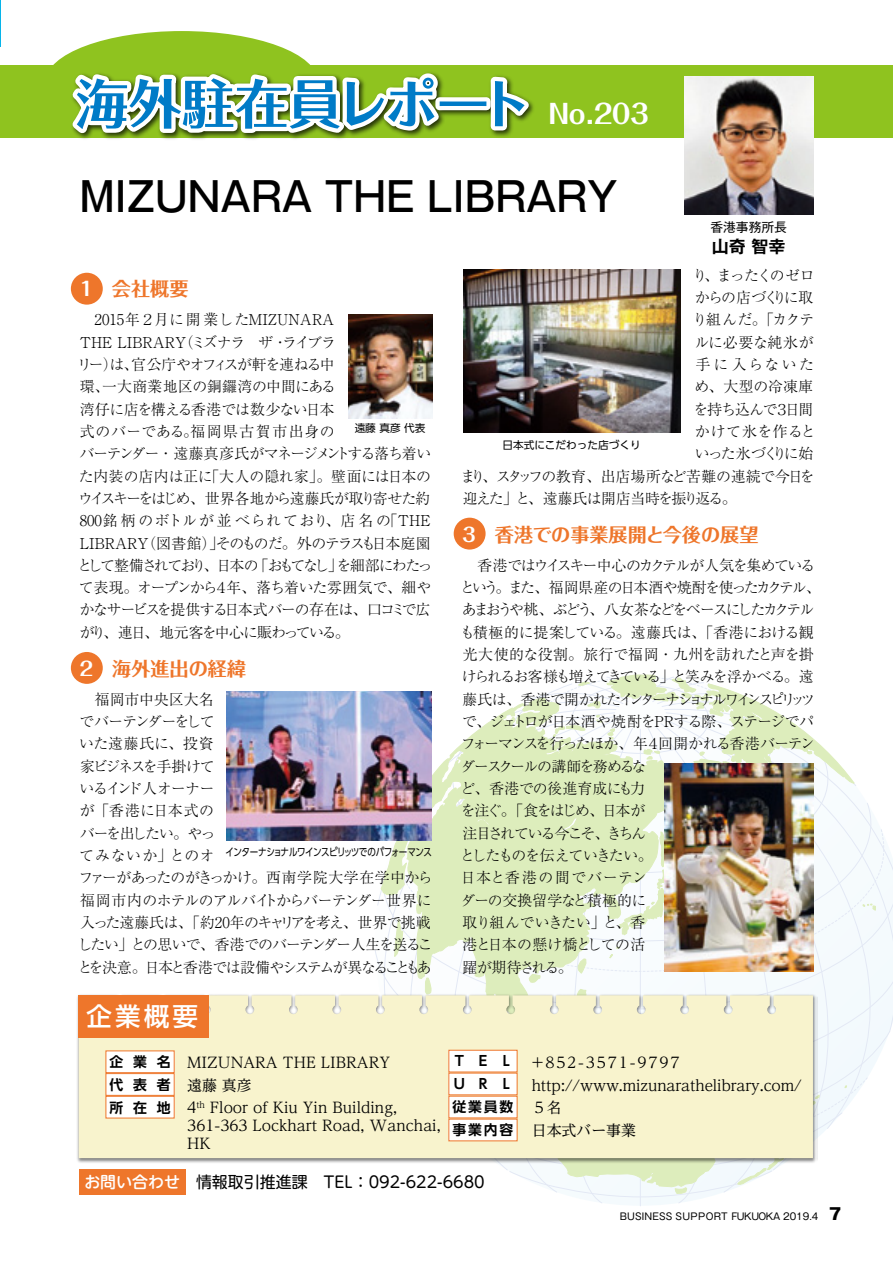
<style>
.page{position:relative;width:893px;height:1263px;background:#fff}
.page>*{position:absolute;margin:0;border:0;box-sizing:border-box;transform-origin:0 0}
.t1{font:700 53.1px "Folk Pro";letter-spacing:-.015em;color:#007bc7}
.t2{font:500 40.35px "Gothic MB101 Pr 5";color:#000;scale:.93 1}
.t3{font:500 25.5px "Shin Go Pro";color:#fff}
.t4{font:700 19.2px "Folk Pro";color:#ee762b}
.t5{font:700 16.95px "Gothic MB101 Pr 5 De";color:#000}
.t6{font:15.9px "UD Shin M Go Pro";color:#000}
.t7{font:300 14.85px/22.4px "Ryumin Pr 5";letter-spacing:-.08em;color:#000}
.t8{font:300 14.85px/22.4px "Ryumin Pr 5";letter-spacing:-.035em;color:#000}
.t9{font:300 14.85px/22.4px "Ryumin Pr 5";letter-spacing:-.06em;color:#000}
.t10{font:14.85px/22.8px "UD Reimin Pro";color:#000}
.t11{font:300 14.85px "Ryumin Pr 5";letter-spacing:-.015em;color:#000}
.t12{font:300 14.85px "Ryumin Pr 5";letter-spacing:-.115em;color:#000}
.t13{font:300 14.85px "Ryumin Pr 5";letter-spacing:-.12em;color:#000}
.t14{font:300 14.85px "Ryumin Pr 5";letter-spacing:-.01em;color:#000}
.t15{font:300 14.85px "Ryumin Pr 5";letter-spacing:.03em;color:#000}
.t16{font:300 14.85px "Ryumin Pr 5";letter-spacing:.17em;color:#000}
.t17{font:700 13.8px/22.8px "UD Shin Go Pro De";letter-spacing:.7em;color:#000;text-align:justify}
.t18{font:12.75px "Gothic MB101 Pr 5";color:#000}
.t19{font:10.65px "UD Shin Go Pro";letter-spacing:-.055em;color:#000;scale:.8 1}
.t20{font:10.65px "UD Shin Go Pro";color:#000}
.t21{font:10.65px "UD Shin Go Pro";letter-spacing:-.02em;color:#000}
.t22{font:9.6px "Gothic MB101 Pr 5";letter-spacing:.015em;color:#000}
.s1{font-size:26.55px;color:#fff}
.s2{color:#fff}
.s3{font-weight:500;color:#fff}
.s4{font-weight:800;font-size:15.9px}
</style>
<div class="page">
<svg style="left:380px;top:840px;width:33px;height:153px"></svg>
<svg style="left:394px;top:919px;width:9px;height:39px"></svg>
<svg style="left:413px;top:675px;width:480px;height:531px"></svg>
<div style="left:0;top:66px;width:893px;height:72px;background:#8fc31f"></div>
<div style="left:46px;top:31px;width:272px;height:101px;background:#8fc31f;border-radius:50%"></div>
<img style="left:77px;top:993px;width:741px;height:170px">
<div style="left:79px;top:995px;width:734px;height:163px;background:#f8f3cd"></div>
<img style="left:348px;top:314px;width:84px;height:105px">
<img style="left:684px;top:76px;width:129px;height:138px">
<img style="left:463px;top:269px;width:217px;height:164px">
<img style="left:665px;top:764px;width:149px;height:207px">
<img style="left:227px;top:692px;width:204px;height:148px">
<div style="left:71px;top:273px;width:32px;height:32px;background:#ee762b;border-radius:50%"></div>
<div style="left:71px;top:652px;width:32px;height:32px;background:#ee762b;border-radius:50%"></div>
<div style="left:454px;top:518px;width:32px;height:31px;background:#ee762b;border-radius:50%"></div>
<div style="left:79px;top:995px;width:130px;height:43px;background:#ee762b"></div>
<div style="left:449px;top:1050px;width:68px;height:22px;background:#fff"></div>
<div style="left:448px;top:1050px;width:69px;height:22px;border:1px solid #ee762b"></div>
<div style="left:449px;top:1073px;width:68px;height:22px;background:#fff"></div>
<div style="left:449px;top:1096px;width:68px;height:22px;background:#fff"></div>
<div style="left:449px;top:1119px;width:68px;height:22px;background:#fff"></div>
<div style="left:106px;top:1051px;width:68px;height:22px;background:#fff"></div>
<div style="left:106px;top:1050px;width:69px;height:23px;border:1px solid #ee762b"></div>
<div style="left:106px;top:1073px;width:68px;height:22px;background:#fff"></div>
<div style="left:106px;top:1073px;width:69px;height:23px;border:1px solid #ee762b"></div>
<div style="left:106px;top:1096px;width:68px;height:22px;background:#fff"></div>
<div style="left:106px;top:1096px;width:69px;height:22px;border:1px solid #ee762b"></div>
<img style="left:311px;top:65px;width:231px;height:1px">
<svg style="left:72px;top:72px;width:462px;height:67px"></svg>
<div style="left:79px;top:1169px;width:107px;height:26px;background:#ee762b"></div>
<h1 class="t1" style="left:76px;top:58px;width:574px">海外駐在員レポート <span class="s1">No.203</span></h1>
<h2 class="t2" style="left:79px;top:163px;width:580px">MIZUNARA THE LIBRARY</h2>
<p class="t18" style="left:710px;top:217px;width:78px">香港事務所長</p>
<p class="t5" style="left:712px;top:232px;width:75px">山奇 智幸</p>
<p class="t4" style="left:80px;top:272px;width:110px"><span class="s2">1</span> 会社概要</p>
<p class="t8" style="left:77px;top:307px;width:357px;text-indent:18px">2015年２月に開業したMIZUNARA<br>THE LIBRARY（ミズナラ　ザ・ライブラ<br>リー）は、官公庁やオフィスが軒を連ねる中<br>環、一大商業地区の銅鑼湾の中間にある<br>湾仔に店を構える香港では数少ない日本<br>式のバーである。福岡県古賀市出身の<br>バーテンダー・遠藤真彦氏がマネージメントする落ち着いた内装の店内は正に「大人の隠れ家」。壁面には日本のウイスキーをはじめ、世界各地から遠藤氏が取り寄せた約<br>800銘柄のボトルが並べられており、店名の「THE<br>LIBRARY（図書館）」そのものだ。外のテラスも日本庭園として整備されており、日本の「おもてなし」を細部にわたって表現。オープンから４年、落ち着いた雰囲気で、細やかなサービスを提供する日本式バーの存在は、口コミで広がり、連日、地元客を中心に賑わっている。</p>
<p class="t4" style="left:80px;top:652px;width:168px"><span class="s2">2</span> 海外進出の経緯</p>
<p class="t9" style="left:77px;top:687px;width:357px">　福岡市中央区大名<br>でバーテンダーをして<br>いた遠藤氏に、投資<br>家ビジネスを手掛けて<br>いるインド人オーナー<br>が「香港に日本式の<br>バーを出したい。やっ<br>てみないか」とのオ<br>ファーがあったのがきっかけ。西南学院大学在学中から福岡市内のホテルのアルバイトからバーテンダー世界に入った遠藤氏は、「約20年のキャリアを考え、世界で挑戦したい」との思いで、香港でのバーテンダー人生を送ることを決意。日本と香港では設備やシステムが異なることもあ</p>
<p class="t21" style="left:355px;top:419px;width:72px">遠藤 真彦 代表</p>
<p class="t19" style="left:226px;top:843px;width:260px">インターナショナルワインスピリッツでのパフォーマンス</p>
<p class="t7" style="left:692px;top:263px;width:124px">り、まったくのゼロ</p>
<p class="t12" style="left:695px;top:286px;width:120px">からの店づくりに取</p>
<p class="t9" style="left:692px;top:307px;width:123px">り組んだ。「カクテ</p>
<p class="t14" style="left:694px;top:330px;width:121px">ルに必要な純氷が</p>
<p class="t16" style="left:695px;top:353px;width:120px">手に入らないた</p>
<p class="t9" style="left:695px;top:374px;width:120px">め、大型の冷凍庫</p>
<p class="t7" style="left:694px;top:397px;width:121px">を持ち込んで３日間</p>
<p class="t15" style="left:695px;top:420px;width:122px">かけて氷を作ると</p>
<p class="t13" style="left:695px;top:442px;width:120px">いった氷づくりに始</p>
<p class="t11" style="left:460px;top:464px;width:356px">まり、スタッフの教育、出店場所など苦難の連続で今日を</p>
<p class="t9" style="left:463px;top:486px;width:275px">迎えた」と、遠藤氏は開店当時を振り返る。</p>
<p class="t4" style="left:463px;top:518px;width:297px"><span class="s2">3</span>　香港での事業展開と今後の展望</p>
<p class="t7" style="left:460px;top:553px;width:362px">　香港ではウイスキー中心のカクテルが人気を集めているという。また、福岡県産の日本酒や焼酎を使ったカクテル、あまおうや桃、ぶどう、八女茶などをベースにしたカクテルも積極的に提案している。遠藤氏は、「香港における観光大使的な役割。旅行で福岡・九州を訪れたと声を掛けられるお客様も増えてきている」と笑みを浮かべる。遠藤氏は、香港で開かれたインターナショナルワインスピリッツで、ジェトロが日本酒や焼酎をPRする際、ステージでパフォーマンスを行ったほか、年４回開かれる香港バーテンダースクールの講師を務めるな<br>ど、香港での後進育成にも力<br>を注ぐ。「食をはじめ、日本が<br>注目されている今こそ、きちん<br>としたものを伝えていきたい。<br>日本と香港の間でバーテン<br>ダーの交換留学など積極的に<br>取り組んでいきたい」と、香<br>港と日本の懸け橋としての活<br>躍が期待される。</p>
<p class="t20" style="left:502px;top:436px;width:140px">日本式にこだわった店づくり</p>
<h3 class="t3" style="left:86px;top:995px;width:113px">企業概要</h3>
<p class="t17" style="left:110px;top:1050px;width:62px">企業名代表者所在地</p>
<p class="t17" style="left:453px;top:1049px;width:62px">ＴＥＬＵＲＬ従業員数事業内容</p>
<p class="t10" style="left:187px;top:1050px;width:211px">MIZUNARA THE LIBRARY遠藤 真彦<br>4<sup>th</sup> Floor of Kiu Yin Building,</p>
<p class="t10" style="left:187px;top:1116px;width:255px;line-height:17.5px">361-363 Lockhart Road, Wanchai,<br>HK</p>
<p class="t6" style="left:84px;top:1169px;width:402px"><span class="s3">お問い合わせ</span> 情報取引推進課　TEL：092-622-6680</p>
<p class="t10" style="left:532px;top:1050px;width:271px">+852-3571-9797 http://www.mizunarathelibrary.com/<br>５名<br>日本式バー事業</p>
<p class="t22" style="left:620px;top:1209px;width:223px">BUSINESS SUPPORT FUKUOKA 2019.4 <span class="s4">7</span></p>
</div>
